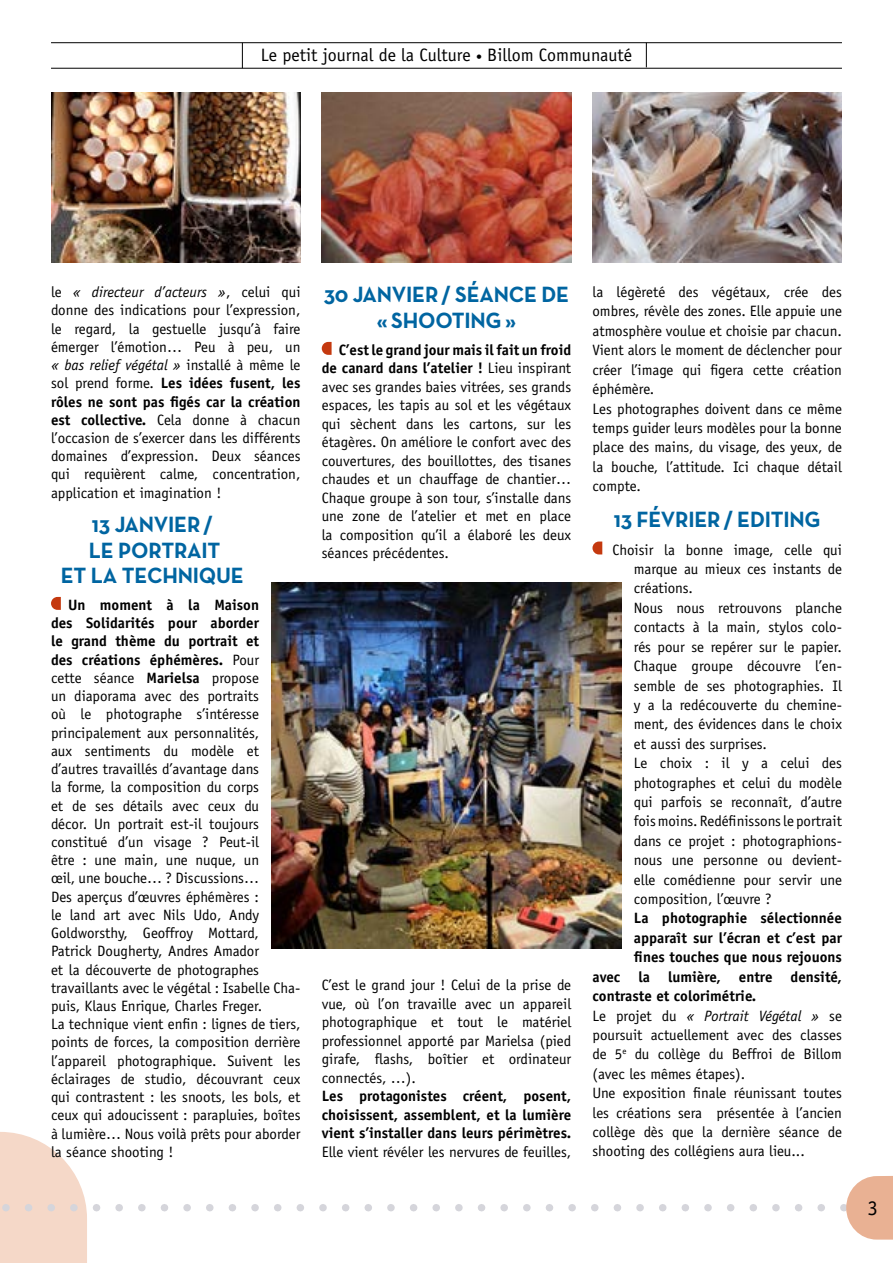
<style>
.page{position:relative;width:893px;height:1263px;background:#fff}
.page>*{position:absolute;margin:0;border:0;box-sizing:border-box;transform-origin:0 0}
.t1{font:700 22.5px/25.7px "Neutra Text";letter-spacing:-.01em;color:#0065a1;text-align:center}
.t2{font:21px "Officina Sans Std";color:#000}
.t3{font:18px "Officina Sans Std";color:#000}
.t4{font:15px/18.3px "Officina Sans Std";color:#000;text-align:justify}
.t5{font:700 15px/18.5px "Officina Sans Std";color:#000;text-align:justify}
.t6{font:italic 15px "Officina Sans Std";color:#000}
.s1{font-size:12px}
.s2{font-style:italic}
.s3{font-weight:700}
.s4{font-style:normal}
</style>
<div class="page">
<svg style="left:0;top:1132px;width:893px;height:131px"></svg>
<hr style="left:51px;top:42px;width:791px;height:1px;background:#000">
<hr style="left:51px;top:68px;width:791px;height:1px;background:#000">
<svg style="left:646px;top:43px;width:1px;height:24px"></svg>
<svg style="left:242px;top:43px;width:1px;height:25px"></svg>
<svg style="left:51px;top:597px;width:10px;height:13px"></svg>
<svg style="left:322px;top:342px;width:10px;height:13px"></svg>
<svg style="left:592px;top:541px;width:10px;height:13px"></svg>
<img style="left:272px;top:583px;width:349px;height:365px">
<img style="left:51px;top:92px;width:249px;height:170px">
<img style="left:322px;top:92px;width:249px;height:170px">
<img style="left:592px;top:92px;width:250px;height:170px">
<p class="t3" style="left:261px;top:44px;width:373px">Le petit journal de la Culture <span class="s1">•</span> Billom Communauté</p>
<p class="t4" style="left:51px;top:283px;width:251px">le <span class="s2">« directeur d’acteurs »</span>, celui qui donne des indications pour l’expression, le regard, la gestuelle jusqu’à faire émerger l’émotion… Peu à peu, un <span class="s2">« bas relief végétal »</span> installé à même le sol prend forme. <span class="s3">Les idées fusent, les rôles ne sont pas figés car la création est collective.</span> Cela donne à chacun l’occasion de s’exercer dans les différents domaines d’expression. Deux séances qui requièrent calme, concentration, application et imagination !</p>
<h1 class="t1" style="left:61px;top:511px;width:185px">13 JANVIER /<br>LE PORTRAIT<br>ET LA TECHNIQUE</h1>
<p class="t4" style="left:51px;top:596px;width:251px;text-align:left;text-indent:17px"><span class="s3">Un moment à la Maison<br>des Solidarités pour aborder<br>le grand thème du portrait et<br>des créations éphémères.</span> Pour<br>cette séance <span class="s3">Marielsa</span> propose<br>un diaporama avec des portraits<br>où le photographe s’intéresse principalement aux personnalités,<br>aux sentiments du modèle et d’autres travaillés d’avantage dans<br>la forme, la composition du corps<br>et de ses détails avec ceux du<br>décor. Un portrait est-il toujours constitué d’un visage ? Peut-il<br>être : une main, une nuque, un<br>œil, une bouche… ? Discussions…<br>Des aperçus d’œuvres éphémères :<br>le land art avec Nils Udo, Andy Goldworsthy, Geoffroy Mottard, Patrick Dougherty, Andres Amador<br>et la découverte de photographes travaillants avec le végétal : Isabelle Cha&shy;puis, Klaus Enrique, Charles Freger.<br>La technique vient enfin : lignes de tiers, points de forces, la composition derrière l’appareil photographique. Suivent les éclairages de studio, découvrant ceux qui contrastent : les snoots, les bols, et ceux qui adoucissent : parapluies, boîtes à lumière… Nous voilà prêts pour aborder la séance shooting !</p>
<h1 class="t1" style="left:324px;top:281px;width:247px">30 JANVIER / SÉANCE DE « SHOOTING »</h1>
<p class="t4" style="left:322px;top:341px;width:251px;text-indent:17px"><span class="s3">C’est le grand jour mais il fait un froid de canard dans l’atelier !</span> Lieu inspirant avec ses grandes baies vitrées, ses grands espaces, les tapis au sol et les végétaux qui sèchent dans les cartons, sur les étagères. On améliore le confort avec des couvertures, des bouillottes, des tisanes chaudes et un chauffage de chantier… Chaque groupe à son tour, s’installe dans une zone de l’atelier et met en place la composition qu’il a élaboré les deux séances précédentes.</p>
<p class="t4" style="left:322px;top:976px;width:251px">C’est le grand jour ! Celui de la prise de vue, où l’on travaille avec un appareil photographique et tout le matériel professionnel apporté par Marielsa (pied girafe, flashs, boîtier et ordinateur connectés, …).</p>
<p class="t5" style="left:322px;top:1087px;width:251px">Les protagonistes créent, posent, choisissent, assemblent, et la lumière vient s’installer dans leurs périmètres.</p>
<p class="t4" style="left:322px;top:1142px;width:251px">Elle vient révéler les nervures de feuilles,</p>
<p class="t4" style="left:592px;top:282px;width:251px;line-height:19.4px;text-align:left">la légèreté des végétaux, crée des ombres, révèle des zones. Elle appuie une atmosphère voulue et choisie par chacun.<br>Vient alors le moment de déclencher pour créer l’image qui figera cette création éphémère.<br>Les photographes doivent dans ce même temps guider leurs modèles pour la bonne place des mains, du visage, des yeux, de la bouche, l’attitude. Ici chaque détail compte.</p>
<h1 class="t1" style="left:614px;top:506px;width:209px">13 FÉVRIER / EDITING</h1>
<p class="t4" style="left:634px;top:540px;width:210px;line-height:19.4px;text-align:left;text-indent:-21px">Choisir la bonne image, celle qui marque au mieux ces instants de créations.<br>Nous nous retrouvons planche contacts à la main, stylos colo&shy;rés pour se repérer sur le papier.<br>Chaque groupe découvre l’en&shy;semble de ses photographies. Il y a la redécouverte du chemine&shy;ment, des évidences dans le choix et aussi des surprises.<br>Le choix : il y a celui des photographes et celui du modèle qui parfois se reconnaît, d’autre fois moins. Redéfinissons le portrait dans ce projet : photographions&shy;nous une personne ou devient&shy;elle comédienne pour servir une composition, l’œuvre ?</p>
<p class="t5" style="left:634px;top:909px;width:210px">La photographie sélectionnée</p>
<p class="t5" style="left:634px;top:928px;width:210px">apparaît sur l’écran et c’est par</p>
<p class="t5" style="left:634px;top:948px;width:210px">fines touches que nous rejouons</p>
<p class="t5" style="left:592px;top:967px;width:251px">avec la lumière, entre densité,</p>
<p class="t5" style="left:592px;top:987px;width:165px">contraste et colorimétrie.</p>
<p class="t6" style="left:592px;top:1007px;width:251px"><span class="s4">Le projet du</span> « Portrait Végétal » <span class="s4">se</span></p>
<p class="t4" style="left:592px;top:1026px;width:251px">poursuit actuellement avec des classes</p>
<p class="t4" style="left:592px;top:1045px;width:251px">de 5<sup>e</sup> du collège du Beffroi de Billom</p>
<p class="t4" style="left:592px;top:1064px;width:154px">(avec les mêmes étapes).</p>
<p class="t4" style="left:592px;top:1084px;width:251px">Une exposition finale réunissant toutes</p>
<p class="t4" style="left:592px;top:1103px;width:251px">les créations sera présentée à l’ancien</p>
<p class="t4" style="left:592px;top:1123px;width:251px">collège dès que la dernière séance de</p>
<p class="t4" style="left:592px;top:1142px;width:214px">shooting des collégiens aura lieu...</p>
<h2 class="t2" style="left:868px;top:1196px;width:12px">3</h2>
</div>
